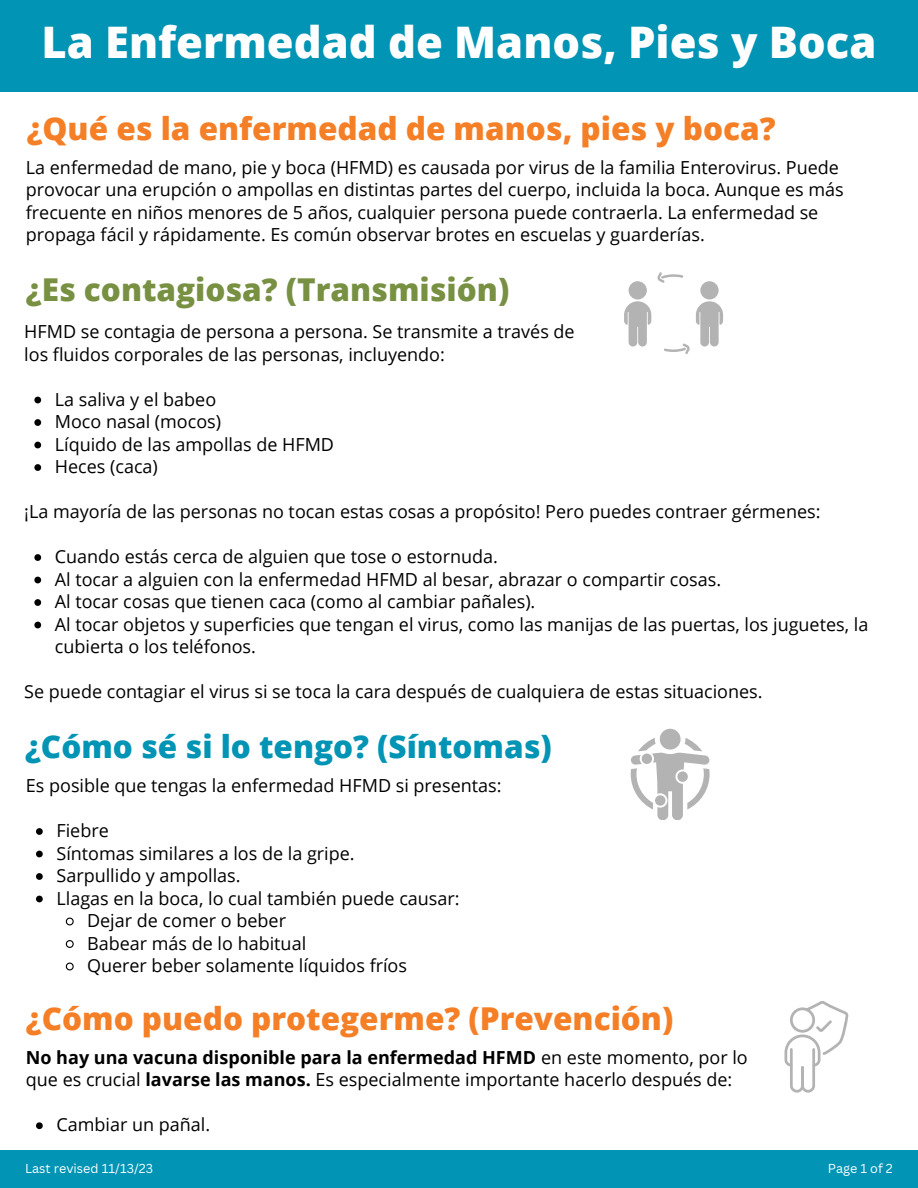
<style>
.page{position:relative;width:918px;height:1188px;background:#fff}
.page>*{position:absolute;margin:0;border:0;box-sizing:border-box;transform-origin:0 0}
.t1{font:800 43.5px "Open Sans";color:#fff}
.t2{font:800 31.5px "Open Sans";color:#f47f26}
.t3{font:800 31.5px "Open Sans";color:#779042}
.t4{font:800 31.5px "Open Sans";color:#0294b5}
.t5{font:18px/22.5px "Open Sans";color:#000}
.t6{font:12.6px "Canva Sans";color:#fff}
.s1{font-weight:700}
</style>
<div class="page">
<div style="left:0;top:0;width:918px;height:92px;background:#0294b5"></div>
<svg style="left:34px;top:397px;width:7px;height:6px"></svg>
<svg style="left:34px;top:419px;width:7px;height:7px"></svg>
<svg style="left:34px;top:442px;width:7px;height:6px"></svg>
<svg style="left:34px;top:464px;width:7px;height:7px"></svg>
<svg style="left:34px;top:554px;width:7px;height:7px"></svg>
<svg style="left:34px;top:577px;width:7px;height:6px"></svg>
<svg style="left:34px;top:599px;width:7px;height:7px"></svg>
<svg style="left:34px;top:622px;width:7px;height:6px"></svg>
<svg style="left:657px;top:272px;width:26px;height:11px"></svg>
<svg style="left:664px;top:343px;width:26px;height:11px"></svg>
<div style="left:629px;top:281px;width:18px;height:19px;background:#b3b3b3;border-radius:50%"></div>
<svg style="left:624px;top:301px;width:27px;height:46px"></svg>
<svg style="left:700px;top:281px;width:19px;height:19px"></svg>
<svg style="left:696px;top:301px;width:27px;height:46px"></svg>
<svg style="left:631px;top:729px;width:79px;height:91px"></svg>
<div style="left:0;top:1151px;width:918px;height:37px;background:#0294b5"></div>
<svg style="left:36px;top:828px;width:7px;height:7px"></svg>
<svg style="left:36px;top:851px;width:7px;height:6px"></svg>
<svg style="left:36px;top:873px;width:7px;height:7px"></svg>
<svg style="left:36px;top:896px;width:7px;height:6px"></svg>
<svg style="left:65px;top:917px;width:9px;height:9px"></svg>
<svg style="left:65px;top:940px;width:9px;height:8px"></svg>
<svg style="left:65px;top:962px;width:9px;height:9px"></svg>
<svg style="left:36px;top:1122px;width:7px;height:7px"></svg>
<svg style="left:785px;top:1001px;width:64px;height:92px"></svg>
<p class="t1" style="left:41px;top:12px;width:837px">La Enfermedad de Manos, Pies y Boca</p>
<p class="t2" style="left:27px;top:106px;width:750px">¿Qué es la enfermedad de manos, pies y boca?</p>
<p class="t5" style="left:26px;top:156px;width:819px">La enfermedad de mano, pie y boca (HFMD) es causada por virus de la familia Enterovirus. Puede provocar una erupción o ampollas en distintas partes del cuerpo, incluida la boca. Aunque es más frecuente en niños menores de 5 años, cualquier persona puede contraerla. La enfermedad se propaga fácil y rápidamente. Es común observar brotes en escuelas y guarderías.</p>
<p class="t3" style="left:26px;top:268px;width:485px">¿Es contagiosa? (Transmisión)</p>
<p class="t5" style="left:24px;top:320px;width:552px">HFMD se contagia de persona a persona. Se transmite a través de</p>
<p class="t5" style="left:24px;top:342px;width:422px">los fluidos corporales de las personas, incluyendo:</p>
<p class="t5" style="left:55px;top:387px;width:163px">La saliva y el babeo</p>
<p class="t5" style="left:55px;top:410px;width:168px">Moco nasal (mocos)</p>
<p class="t5" style="left:55px;top:432px;width:281px">Líquido de las ampollas de HFMD</p>
<p class="t5" style="left:55px;top:455px;width:105px">Heces (caca)</p>
<p class="t5" style="left:24px;top:500px;width:798px">¡La mayoría de las personas no tocan estas cosas a propósito! Pero puedes contraer gérmenes:</p>
<p class="t5" style="left:55px;top:545px;width:445px">Cuando estás cerca de alguien que tose o estornuda.</p>
<p class="t5" style="left:55px;top:567px;width:668px">Al tocar a alguien con la enfermedad HFMD al besar, abrazar o compartir cosas.</p>
<p class="t5" style="left:55px;top:590px;width:482px">Al tocar cosas que tienen caca (como al cambiar pañales).</p>
<p class="t5" style="left:55px;top:612px;width:815px">Al tocar objetos y superficies que tengan el virus, como las manijas de las puertas, los juguetes, la cubierta o los teléfonos.</p>
<p class="t5" style="left:24px;top:680px;width:740px">Se puede contagiar el virus si se toca la cara después de cualquiera de estas situaciones.</p>
<p class="t4" style="left:25px;top:725px;width:528px">¿Cómo sé si lo tengo? (Síntomas)</p>
<p class="t5" style="left:26px;top:774px;width:477px">Es posible que tengas la enfermedad HFMD si presentas:</p>
<p class="t5" style="left:56px;top:819px;width:54px">Fiebre</p>
<p class="t5" style="left:56px;top:841px;width:300px">Síntomas similares a los de la gripe.</p>
<p class="t5" style="left:56px;top:864px;width:186px">Sarpullido y ampollas.</p>
<p class="t5" style="left:56px;top:886px;width:405px">Llagas en la boca, lo cual también puede causar:</p>
<p class="t5" style="left:87px;top:909px;width:200px">Dejar de comer o beber</p>
<p class="t5" style="left:87px;top:931px;width:221px">Babear más de lo habitual</p>
<p class="t5" style="left:87px;top:954px;width:322px">Querer beber solamente líquidos fríos</p>
<p class="t2" style="left:26px;top:996px;width:649px">¿Cómo puedo protegerme? (Prevención)</p>
<p class="t5" style="left:26px;top:1046px;width:723px"><span class="s1">No hay una vacuna disponible para la enfermedad HFMD</span> en este momento, por lo que es crucial <span class="s1">lavarse las manos.</span> Es especialmente importante hacerlo después de:</p>
<p class="t5" style="left:56px;top:1113px;width:155px">Cambiar un pañal.</p>
<p class="t6" style="left:25px;top:1160px;width:130px">Last revised 11/13/23</p>
<p class="t6" style="left:828px;top:1160px;width:67px">Page 1 of 2</p>
</div>
